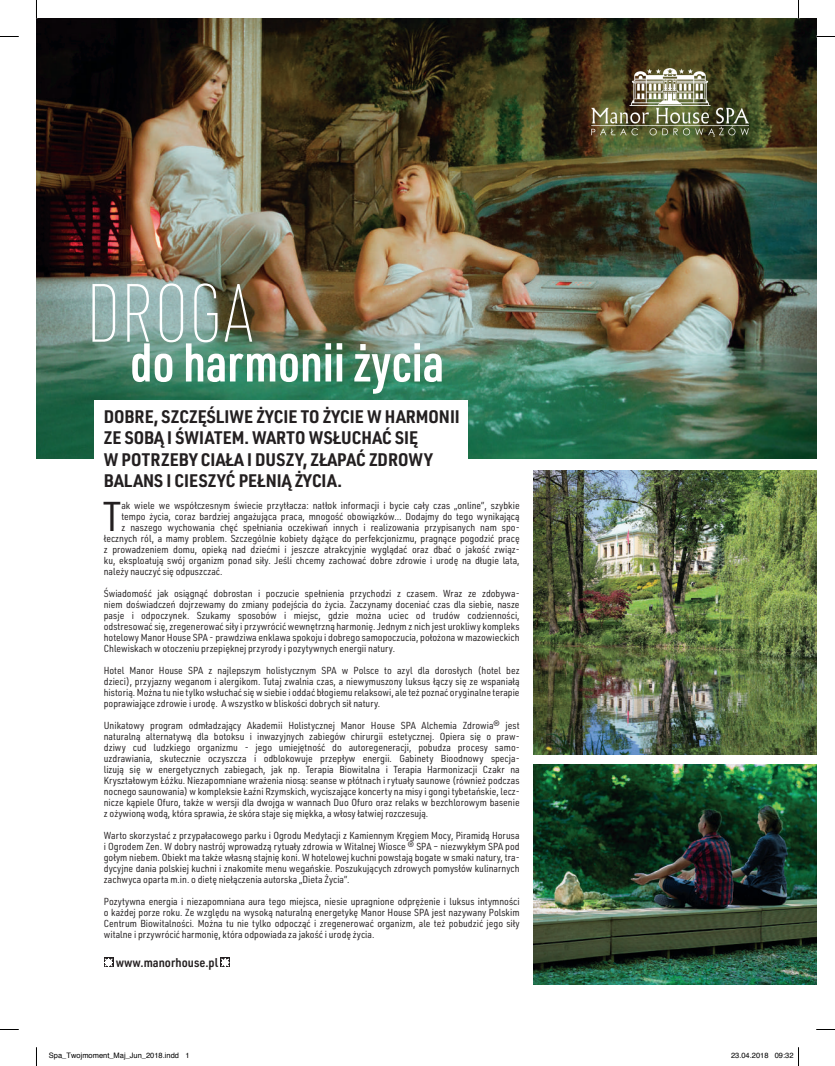
<style>
.page{position:relative;width:835px;height:1066px;background:#fff}
.page>*{position:absolute;margin:0;border:0;box-sizing:border-box;transform-origin:0 0}
.t1{font:100 80.75px "URWDIN Cond";color:#fff}
.t2{font:600 53.38px "URWDIN Cond";color:#fff}
.t3{font:40.75px "URWDIN Semi Cond";color:#231f20}
.t4{font:700 17.88px/21.4px "URWDIN Semi Cond";color:#231f20}
.t5{font:600 12.5px "URWDIN Semi Cond";color:#231f20}
.t6{font:10px/11px "URWDIN Semi Cond";color:#231f20;text-align:justify}
.t7{font:7.5px "Helvetica";color:#000}
</style>
<div class="page">
<img style="left:36px;top:19px;width:780px;height:439px">
<div style="left:94px;top:400px;width:373px;height:553px;background:#fff"></div>
<img style="left:533px;top:764px;width:283px;height:219px">
<img style="left:533px;top:470px;width:283px;height:284px">
<img style="left:591px;top:68px;width:157px;height:68px">
<svg style="left:104px;top:957px;width:9px;height:9px"></svg>
<svg style="left:105px;top:958px;width:7px;height:7px"></svg>
<svg style="left:220px;top:957px;width:10px;height:9px"></svg>
<svg style="left:222px;top:958px;width:7px;height:7px"></svg>
<svg style="left:0;top:36px;width:19px;height:1px"></svg>
<svg style="left:816px;top:36px;width:19px;height:1px"></svg>
<svg style="left:36px;top:0;width:1px;height:19px"></svg>
<svg style="left:36px;top:1047px;width:1px;height:18px"></svg>
<svg style="left:797px;top:0;width:2px;height:19px"></svg>
<svg style="left:798px;top:1047px;width:1px;height:18px"></svg>
<h1 class="t1" style="left:86px;top:261px;width:169px">DROGA</h1>
<h2 class="t2" style="left:130px;top:326px;width:316px">do harmonii życia</h2>
<h3 class="t4" style="left:104px;top:405px;width:358px">DOBRE, SZCZĘŚLIWE ŻYCIE TO ŻYCIE W HARMONII ZE SOBĄ I ŚWIATEM. WARTO WSŁUCHAĆ SIĘ<br>W POTRZEBY CIAŁA I DUSZY, ZŁAPAĆ ZDROWY BALANS I CIESZYĆ PEŁNIĄ ŻYCIA.</h3>
<h3 class="t3" style="left:103px;top:489px;width:20px">T</h3>
<p class="t6" style="left:121px;top:499px;width:400px">ak wiele we współczesnym świecie przytłacza: natłok informacji i bycie cały czas „online”, szybkie</p>
<p class="t6" style="left:121px;top:510px;width:400px">tempo życia, coraz bardziej angażująca praca, mnogość obowiązków… Dodajmy do tego wynikającą</p>
<p class="t6" style="left:121px;top:521px;width:400px">z naszego wychowania chęć spełniania oczekiwań innych i realizowania przypisanych nam spo-</p>
<p class="t6" style="left:104px;top:532px;width:417px">łecznych ról, a mamy problem. Szczególnie kobiety dążące do perfekcjonizmu, pragnące pogodzić pracę</p>
<p class="t6" style="left:104px;top:543px;width:417px">z prowadzeniem domu, opieką nad dziećmi i jeszcze atrakcyjnie wyglądać oraz dbać o jakość związ-</p>
<p class="t6" style="left:104px;top:554px;width:417px">ku, eksploatują swój organizm ponad siły. Jeśli chcemy zachować dobre zdrowie i urodę na długie lata,</p>
<p class="t6" style="left:104px;top:565px;width:120px">należy nauczyć się odpuszczać.</p>
<p class="t6" style="left:104px;top:587px;width:417px">Świadomość jak osiągnąć dobrostan i poczucie spełnienia przychodzi z czasem. Wraz ze zdobywa&shy;niem doświadczeń dojrzewamy do zmiany podejścia do życia. Zaczynamy doceniać czas dla siebie, nasze pasje i odpoczynek. Szukamy sposobów i miejsc, gdzie można uciec od trudów codzienności, odstresować się, zregenerować siły i przywrócić wewnętrzną harmonię. Jednym z nich jest urokliwy kompleks hotelowy Manor House SPA - prawdziwa enklawa spokoju i dobrego samopoczucia, położona w mazowieckich Chlewiskach w otoczeniu przepięknej przyrody i pozytywnych energii natury.</p>
<p class="t6" style="left:104px;top:664px;width:417px">Hotel Manor House SPA z najlepszym holistycznym SPA w Polsce to azyl dla dorosłych (hotel bez dzieci), przyjazny weganom i alergikom. Tutaj zwalnia czas, a niewymuszony luksus łączy się ze wspaniałą historią. Można tu nie tylko wsłuchać się w siebie i oddać błogiemu relaksowi, ale też poznać oryginalne terapie poprawiające zdrowie i urodę. A wszystko w bliskości dobrych sił natury.</p>
<p class="t6" style="left:104px;top:719px;width:417px">Unikatowy program odmładzający Akademii Holistycznej Manor House SPA Alchemia Zdrowia® jest naturalną alternatywą dla botoksu i inwazyjnych zabiegów chirurgii estetycznej. Opiera się o praw&shy;dziwy cud ludzkiego organizmu - jego umiejętność do autoregeneracji, pobudza procesy samo&shy;uzdrawiania, skutecznie oczyszcza i odblokowuje przepływ energii. Gabinety Bioodnowy specja&shy;lizują się w energetycznych zabiegach, jak np. Terapia Biowitalna i Terapia Harmonizacji Czakr na Kryształowym Łóżku. Niezapomniane wrażenia niosą: seanse w płótnach i rytuały saunowe (również podczas nocnego saunowania) w kompleksie Łaźni Rzymskich, wyciszające koncerty na misy i gongi tybetańskie, lecz&shy;nicze kąpiele Ofuro, także w wersji dla dwojga w wannach Duo Ofuro oraz relaks w bezchlorowym basenie z ożywioną wodą, która sprawia, że skóra staje się miękka, a włosy łatwiej rozczesują.</p>
<p class="t6" style="left:104px;top:829px;width:417px">Warto skorzystać z przypałacowego parku i Ogrodu Medytacji z Kamiennym Kręgiem Mocy, Piramidą Horusa i Ogrodem Zen. W dobry nastrój wprowadzą rytuały zdrowia w Witalnej Wiosce ® SPA – niezwykłym SPA pod gołym niebem. Obiekt ma także własną stajnię koni. W hotelowej kuchni powstają bogate w smaki natury, tra&shy;dycyjne dania polskiej kuchni i znakomite menu wegańskie. Poszukujących zdrowych pomysłów kulinarnych zachwyca oparta m.in. o dietę niełączenia autorska „Dieta Życia”.</p>
<p class="t6" style="left:104px;top:895px;width:417px">Pozytywna energia i niezapomniana aura tego miejsca, niesie upragnione odprężenie i luksus intymności o każdej porze roku. Ze względu na wysoką naturalną energetykę Manor House SPA jest nazywany Polskim Centrum Biowitalności. Można tu nie tylko odpocząć i zregenerować organizm, ale też pobudzić jego siły witalne i przywrócić harmonię, która odpowiada za jakość i urodę życia.</p>
<p class="t5" style="left:116px;top:954px;width:104px">www.manorhouse.pl</p>
<p class="t7" style="left:49px;top:1049px;width:142px">Spa_Twojmoment_Maj_Jun_2018.indd 1</p>
<p class="t7" style="left:731px;top:1049px;width:64px">23.04.2018 09:32</p>
</div>
